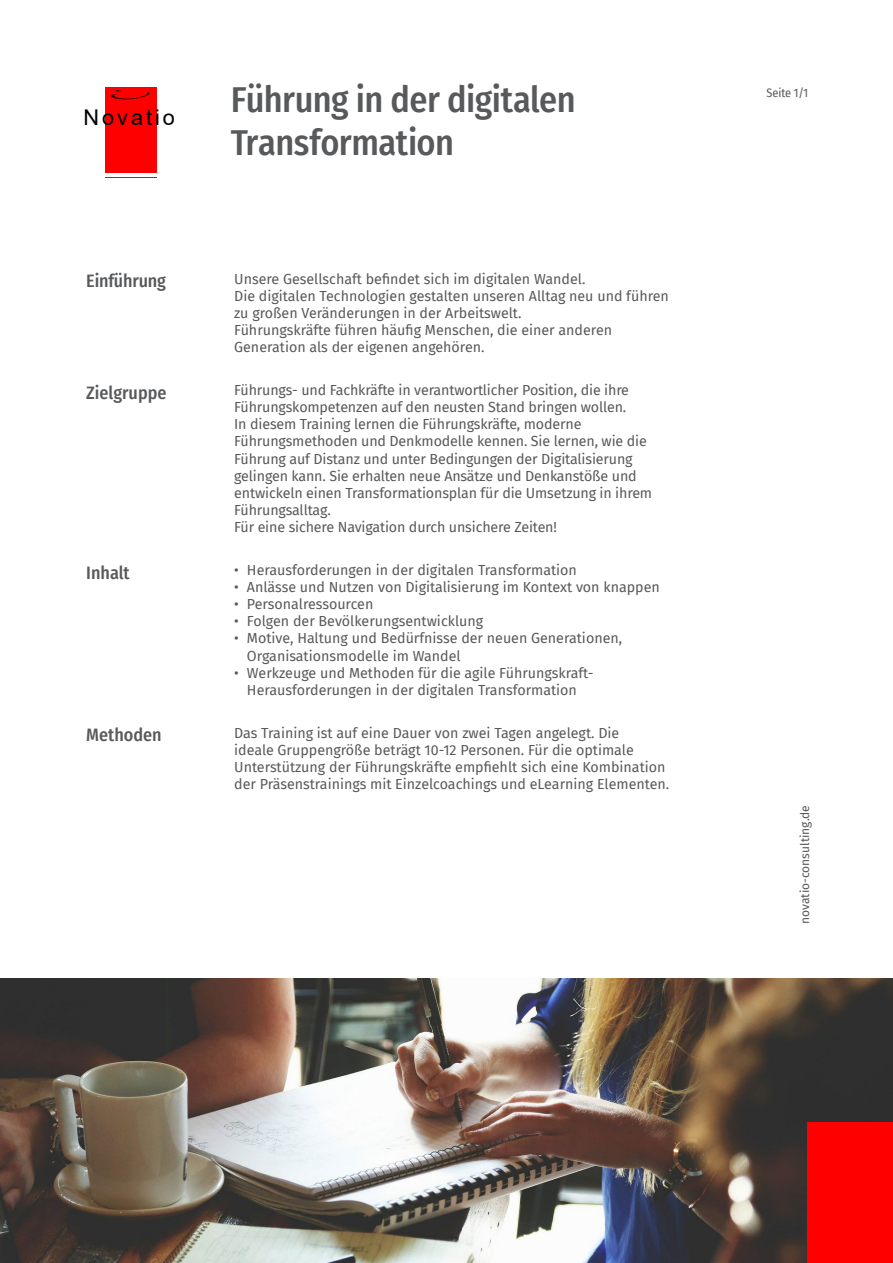
<style>
.page{position:relative;width:893px;height:1263px;background:#fff}
.page>*{position:absolute;margin:0;border:0;box-sizing:border-box;transform-origin:0 0}
.t1{font:500 36px/43.2px "Fira Sans Condensed";letter-spacing:-.015em;color:#58595b}
.t2{font:21.75px "Arial";letter-spacing:.135em;color:#000}
.t3{font:500 18px "Fira Sans Condensed";color:#58595b}
.t4{font:14.25px/17.1px "Fira Sans";letter-spacing:-.005em;color:#58595b}
.t5{font:12px "Fira Sans";color:#58595b}
.t6{font:12px "Fira Sans Condensed";color:#58595b}
</style>
<div class="page">
<img style="left:0;top:978px;width:893px;height:285px">
<div style="left:105px;top:87px;width:52px;height:86px;background:#f00"></div>
<div style="left:808px;top:1122px;width:85px;height:141px;background:#f00"></div>
<h2 class="t2" style="left:84px;top:109px;width:93px">Novatio</h2>
<h1 class="t1" style="left:231px;top:76px;width:346px">Führung in der digitalen<br>Transformation</h1>
<p class="t3" style="left:86px;top:266px;width:81px">Einführung</p>
<p class="t4" style="left:234px;top:270px;width:436px">Unsere Gesellschaft befindet sich im digitalen Wandel.<br>Die digitalen Technologien gestalten unseren Alltag neu und führen zu großen Veränderungen in der Arbeitswelt.<br>Führungskräfte führen häufig Menschen, die einer anderen Generation als der eigenen angehören.</p>
<p class="t3" style="left:86px;top:378px;width:82px">Zielgruppe</p>
<p class="t4" style="left:234px;top:381px;width:419px">Führungs- und Fachkräfte in verantwortlicher Position, die ihre Führungskompetenzen auf den neusten Stand bringen wollen.<br>In diesem Training lernen die Führungskräfte, moderne Führungsmethoden und Denkmodelle kennen. Sie lernen, wie die Führung auf Distanz und unter Bedingungen der Digitalisierung gelingen kann. Sie erhalten neue Ansätze und Denkanstöße und entwickeln einen Transformationsplan für die Umsetzung in ihrem Führungsalltag.<br>Für eine sichere Navigation durch unsichere Zeiten!</p>
<p class="t3" style="left:86px;top:558px;width:45px">Inhalt</p>
<p class="t4" style="left:234px;top:561px;width:344px">• Herausforderungen in der digitalen Transformation</p>
<p class="t4" style="left:234px;top:578px;width:427px">• Anlässe und Nutzen von Digitalisierung im Kontext von knappen</p>
<p class="t4" style="left:234px;top:595px;width:141px">• Personalressourcen</p>
<p class="t4" style="left:234px;top:612px;width:251px">• Folgen der Bevölkerungsentwicklung</p>
<p class="t4" style="left:247px;top:629px;width:377px;text-indent:-13px">• Motive, Haltung und Bedürfnisse der neuen Generationen,<br>Organisationsmodelle im Wandel</p>
<p class="t4" style="left:234px;top:664px;width:361px;text-align:center">• Werkzeuge und Methoden für die agile Führungskraft-<br>Herausforderungen in der digitalen Transformation</p>
<p class="t3" style="left:86px;top:721px;width:77px">Methoden</p>
<p class="t4" style="left:234px;top:724px;width:436px">Das Training ist auf eine Dauer von zwei Tagen angelegt. Die<br>ideale Gruppengröße beträgt 10-12 Personen. Für die optimale Unterstützung der Führungskräfte empfiehlt sich eine Kombination der Präsenstrainings mit Einzelcoachings und eLearning Elementen.</p>
<p class="t6" style="left:766px;top:84px;width:43px">Seite 1/1</p>
<p class="t5" style="left:796px;top:924px;width:120px;rotate:-90deg">novatio-consulting.de</p>
</div>
